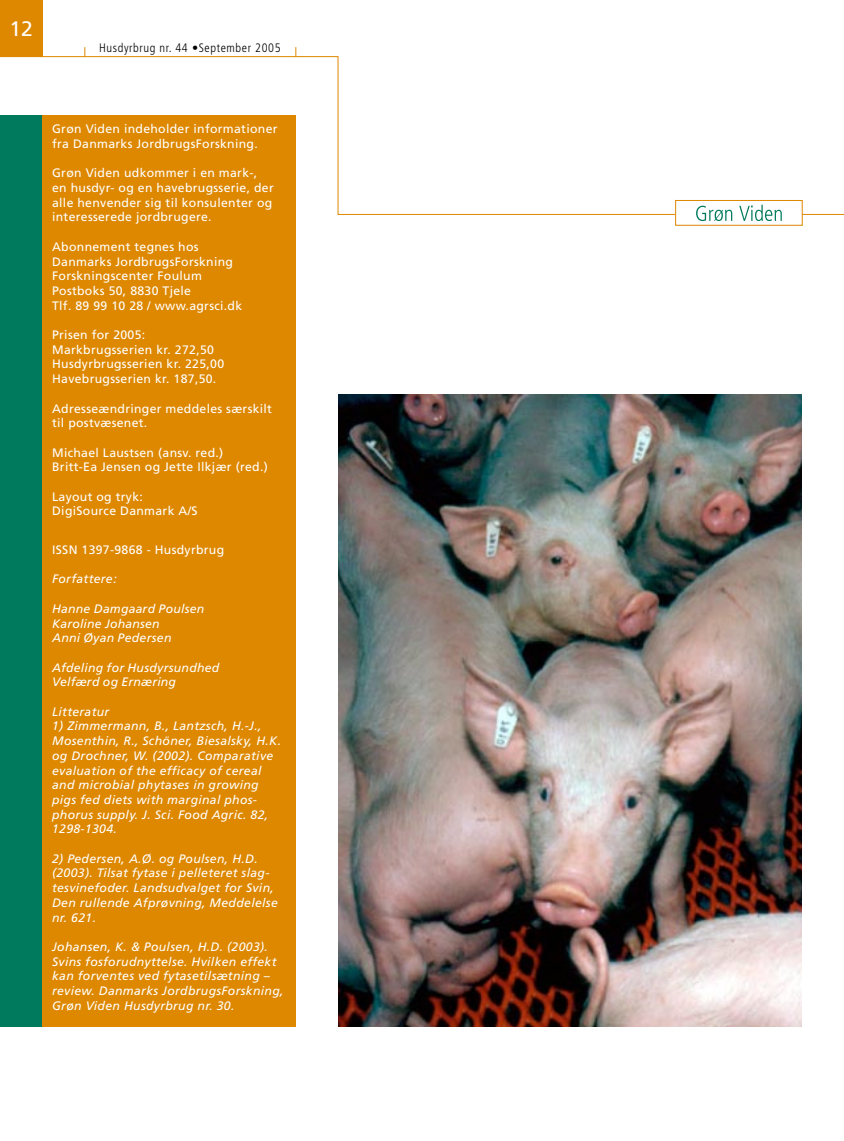
<style>
.page{position:relative;width:844px;height:1141px;background:#fff}
.page>*{position:absolute;margin:0;border:0;box-sizing:border-box;transform-origin:0 0}
.t1{font:21px "Frutiger";color:#fff}
.t2{font:italic 12.25px/14.7px "Frutiger";letter-spacing:.025em;color:#fff}
.t3{font:12.25px/14.7px "Frutiger";letter-spacing:.025em;color:#fff}
.t4{font:300 condensed 12.25px "Frutiger";letter-spacing:.05em;color:#000}
</style>
<div class="page">
<div style="left:0;top:0;width:42px;height:57px;background:#de8800"></div>
<hr style="left:0;top:56px;width:843px;height:1px;background:#de8800">
<div style="left:338px;top:0;width:505px;height:215px;background:#fff"></div>
<hr style="left:337px;top:56px;width:1px;height:159px;background:#de8800">
<hr style="left:338px;top:214px;width:505px;height:1px;background:#de8800">
<div style="left:675px;top:200px;width:127px;height:25px;background:#fff"></div>
<svg style="left:696px;top:206px;width:36px;height:15px"></svg>
<svg style="left:739px;top:205px;width:42px;height:16px"></svg>
<div style="left:675px;top:200px;width:127px;height:26px;border:1px solid #de8800"></div>
<div style="left:0;top:115px;width:84px;height:912px;background:#007a5c"></div>
<div style="left:42px;top:115px;width:253px;height:912px;background:#de8800"></div>
<img style="left:339px;top:395px;width:462px;height:632px">
<h1 class="t1" style="left:9px;top:17px;width:11px">12</h1>
<p class="t4" style="left:99px;top:41px;width:183px">Husdyrbrug nr. 44 •September 2005</p>
<p class="t3" style="left:52px;top:122px;width:227px">Grøn Viden indeholder informationer fra Danmarks JordbrugsForskning.</p>
<p class="t3" style="left:52px;top:166px;width:223px">Grøn Viden udkommer i en mark-, en husdyr- og en havebrugsserie, der alle henvender sig til konsulenter og interesserede jordbrugere.</p>
<p class="t3" style="left:52px;top:239px;width:191px">Abonnement tegnes hos<br>Danmarks JordbrugsForskning<br>Forskningscenter Foulum<br>Postboks 50, 8830 Tjele<br>Tlf. 89 99 1 0 28 / www.agrsci.dk</p>
<p class="t3" style="left:52px;top:327px;width:173px">Prisen for 2005:<br>Markbrugsserien kr. 272,50<br>Husdyrbrugsserien kr. 22 5,00<br>Havebrugsserien kr. 1 87,50.</p>
<p class="t3" style="left:52px;top:401px;width:221px">Adresseændringer meddeles særskilt til postvæsenet.</p>
<p class="t3" style="left:52px;top:445px;width:217px">Michael Laustsen (ansv. red.)<br>Britt-Ea Jensen og Jette Ilkjær (red.)</p>
<p class="t3" style="left:52px;top:489px;width:147px">Layout og tryk:<br>DigiSource Danmark A/S</p>
<p class="t3" style="left:52px;top:542px;width:174px">ISSN 1397-9868 - Husdyrbrug</p>
<p class="t2" style="left:52px;top:572px;width:66px">Forfattere:</p>
<p class="t2" style="left:52px;top:601px;width:154px">Hanne Damgaard Poulsen<br>Karoline Johansen<br>Anni Øyan Pedersen</p>
<p class="t2" style="left:52px;top:660px;width:169px">Afdeling for Husdyrsundhed<br>Velfærd og Ernæring</p>
<p class="t2" style="left:52px;top:704px;width:59px">Litteratur</p>
<p class="t2" style="left:52px;top:719px;width:230px">1) Zimmermann, B., Lantzsch, H.-J., Mosenthin, R., Schöner, Biesalsky, H.K. og Drochner, W. (2002). Comparative evaluation of the efficacy of cereal and microbial phytases in growing pigs fed diets with marginal phos&shy;phorus supply. J. Sci. Food Agric. 82, 1298-1304.</p>
<p class="t2" style="left:52px;top:851px;width:227px">2) Pedersen, A.Ø. og Poulsen, H.D. (2003). Tilsat fytase i pelleteret slag&shy;tesvinefoder. Landsudvalget for Svin,<br>Den rullende Afprøvning, Meddelelse nr. 621.</p>
<p class="t2" style="left:52px;top:939px;width:233px">Johansen, K. &amp; Poulsen, H.D. (2003).<br>Svins fosforudnyttelse. Hvilken effekt kan forventes ved fytasetilsætning – review. Danmarks JordbrugsForskning, Grøn Viden Husdyrbrug nr. 30.</p>
</div>
